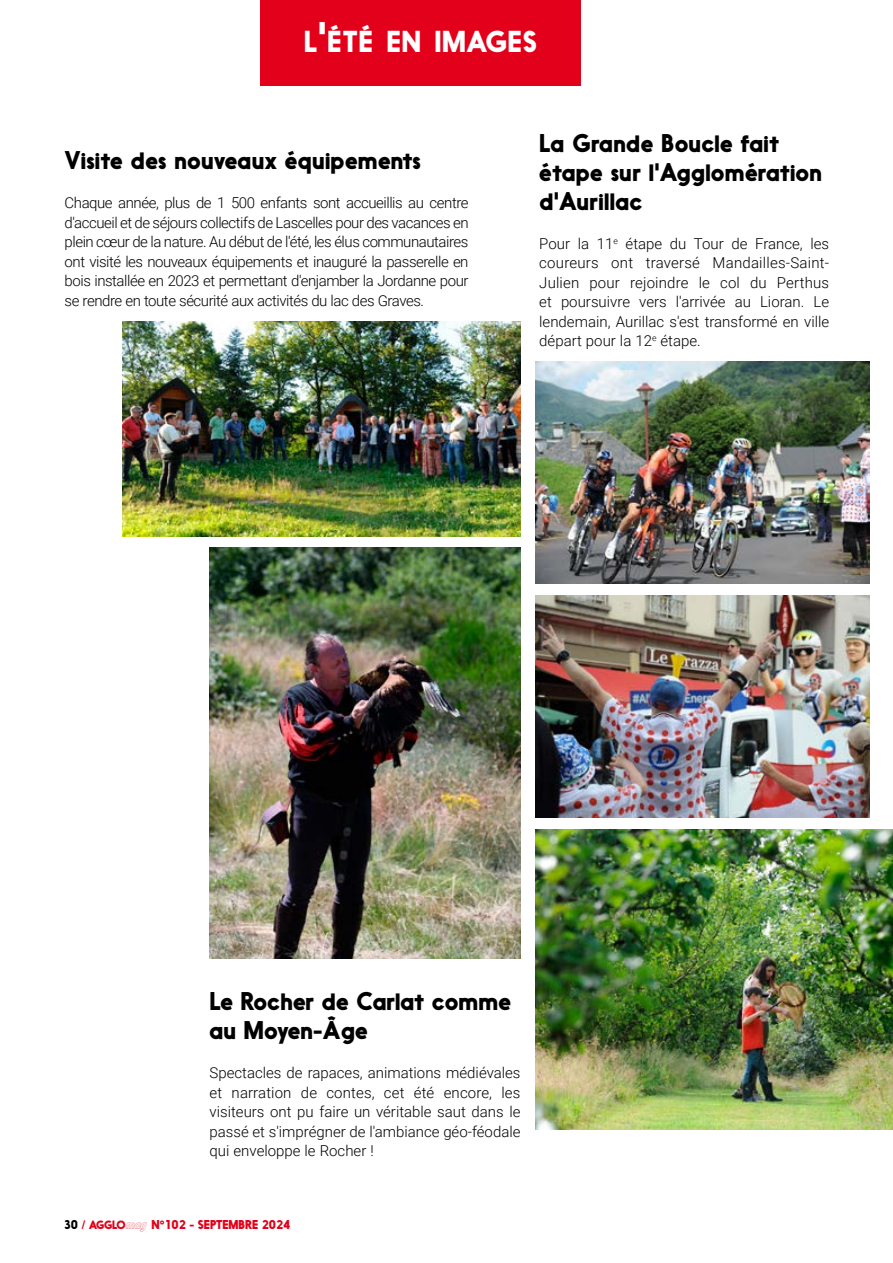
<style>
.page{position:relative;width:893px;height:1263px;background:#fff}
.page>*{position:absolute;margin:0;border:0;box-sizing:border-box;transform-origin:0 0}
.t1{font:700 28.35px "Nanami";color:#fff}
.t2{font:700 24px/29px "Nanami";letter-spacing:-.005em;color:#000}
.t3{font:300 15px/19.5px "Roboto";color:#000;text-align:justify}
.t4{font:900 12px "Nanami";color:#e2001a}
.s1{font-size:40.5px}
.s2{color:#000}
.s3{font-size:11.25px;color:#fff}
.s4{font-family:"Nanami Outline";font-weight:400;font-style:italic;font-size:12.3px;color:#fff}
</style>
<div class="page">
<div style="left:261px;top:0;width:320px;height:85px;background:#e2001a"></div>
<img style="left:210px;top:547px;width:310px;height:411px">
<img style="left:122px;top:321px;width:398px;height:216px">
<img style="left:536px;top:361px;width:334px;height:222px">
<img style="left:536px;top:595px;width:334px;height:222px">
<img style="left:536px;top:829px;width:357px;height:300px">
<h1 class="t1" style="left:304px;top:24px;width:236px">L<span class="s1">'</span>ÉTÉ EN IMAGES</h1>
<h2 class="t2" style="left:65px;top:146px;width:358px">Visite des nouveaux équipements</h2>
<p class="t3" style="left:65px;top:193px;width:405px">Chaque année, plus de 1 500 enfants sont accueillis au centre d'accueil et de séjours collectifs de Lascelles pour des vacances en plein cœur de la nature. Au début de l'été, les élus communautaires ont visité les nouveaux équipements et inauguré la passerelle en bois installée en 2023 et permettant d'enjamber la Jordanne pour se rendre en toute sécurité aux activités du lac des Graves.</p>
<h2 class="t2" style="left:539px;top:128px;width:284px">La Grande Boucle fait étape sur l'Agglomération d'Aurillac</h2>
<p class="t3" style="left:539px;top:233px;width:291px">Pour la 11<sup>e</sup> étape du Tour de France, les coureurs ont traversé Mandailles-Saint-Julien pour rejoindre le col du Perthus et poursuivre vers l'arrivée au Lioran. Le lendemain, Aurillac s'est transformé en ville départ pour la 12<sup>e</sup> étape.</p>
<h2 class="t2" style="left:210px;top:987px;width:303px">Le Rocher de Carlat comme au Moyen-Âge</h2>
<p class="t3" style="left:210px;top:1063px;width:312px">Spectacles de rapaces, animations médiévales et narration de contes, cet été encore, les visiteurs ont pu faire un véritable saut dans le passé et s'imprégner de l'ambiance géo-féodale qui enveloppe le Rocher !</p>
<p class="t4" style="left:64px;top:1218px;width:228px"><span class="s2">30</span> / <span class="s3">AGGLO</span><span class="s4">mag</span> N°102 - SEPTEMBRE 2024</p>
</div>
